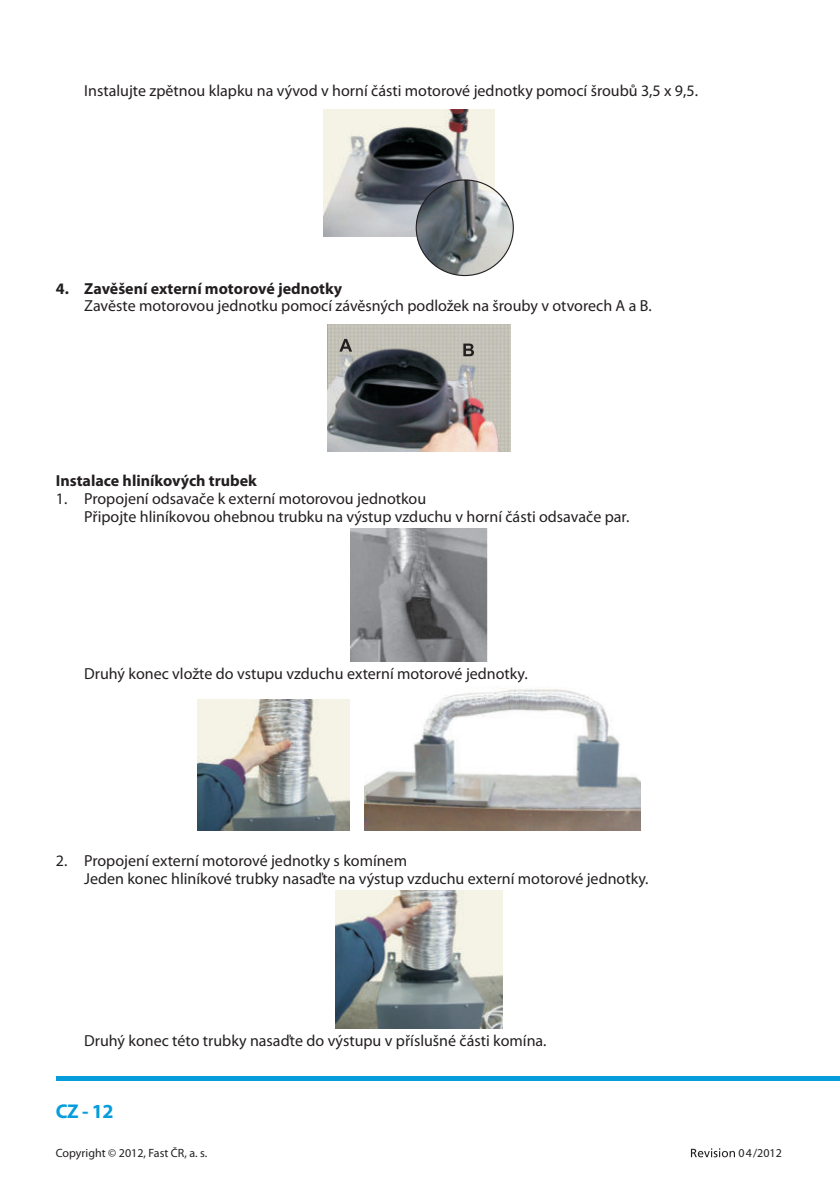
<style>
.page{position:relative;width:840px;height:1194px;background:#fff}
.page>*{position:absolute;margin:0;border:0;box-sizing:border-box;transform-origin:0 0}
.t1{font:700 20px "Myriad Pro";color:#069ddc}
.t2{font:16px/17.6px "Myriad Pro";color:#231f20}
.t3{font:700 16px "Myriad Pro";color:#231f20}
.t4{font:12px "Myriad Pro";color:#231f20}
</style>
<div class="page">
<div style="left:56px;top:1076px;width:784px;height:5px;background:#069ddc"></div>
<svg style="left:691px;top:1148px;width:44px;height:9px"></svg>
<img style="left:324px;top:109px;width:170px;height:128px">
<img style="left:416px;top:180px;width:97px;height:95px;border-radius:50%">
<img style="left:327px;top:324px;width:183px;height:127px">
<svg style="left:339px;top:339px;width:13px;height:13px"></svg>
<svg style="left:463px;top:344px;width:11px;height:12px"></svg>
<img style="left:350px;top:529px;width:137px;height:133px">
<img style="left:198px;top:700px;width:151px;height:130px">
<img style="left:365px;top:689px;width:275px;height:142px">
<img style="left:335px;top:891px;width:167px;height:137px">
<p class="t2" style="left:84px;top:82px;width:615px">Instalujte zpětnou klapku na vývod v horní části motorové jednotky pomocí šroubů 3,5 x 9,5.</p>
<p class="t3" style="left:56px;top:279px;width:288px">4. Zavěšení externí motorové jednotky</p>
<p class="t2" style="left:84px;top:298px;width:569px">Zavěste motorovou jednotku pomocí závěsných podložek na šrouby v otvorech A a B.</p>
<p class="t3" style="left:56px;top:472px;width:202px">Instalace hliníkových trubek</p>
<p class="t2" style="left:84px;top:490px;width:546px;text-indent:-28px">1. Propojení odsavače k externí motorovou jednotkou<br>Připojte hliníkovou ohebnou trubku na výstup vzduchu v horní části odsavače par.</p>
<p class="t2" style="left:84px;top:666px;width:445px">Druhý konec vložte do vstupu vzduchu externí motorové jednotky.</p>
<p class="t2" style="left:84px;top:852px;width:566px;text-indent:-28px">2. Propojení externí motorové jednotky s komínem<br>Jeden konec hliníkové trubky nasaďte na výstup vzduchu externí motorové jednotky.</p>
<p class="t2" style="left:84px;top:1032px;width:464px">Druhý konec této trubky nasaďte do výstupu v příslušné části komína.</p>
<p class="t1" style="left:56px;top:1100px;width:59px">CZ - 12</p>
<p class="t4" style="left:56px;top:1147px;width:153px">Copyright © 2012, Fast ČR, a. s.</p>
<p class="t4" style="left:738px;top:1147px;width:45px">04/2012</p>
</div>
